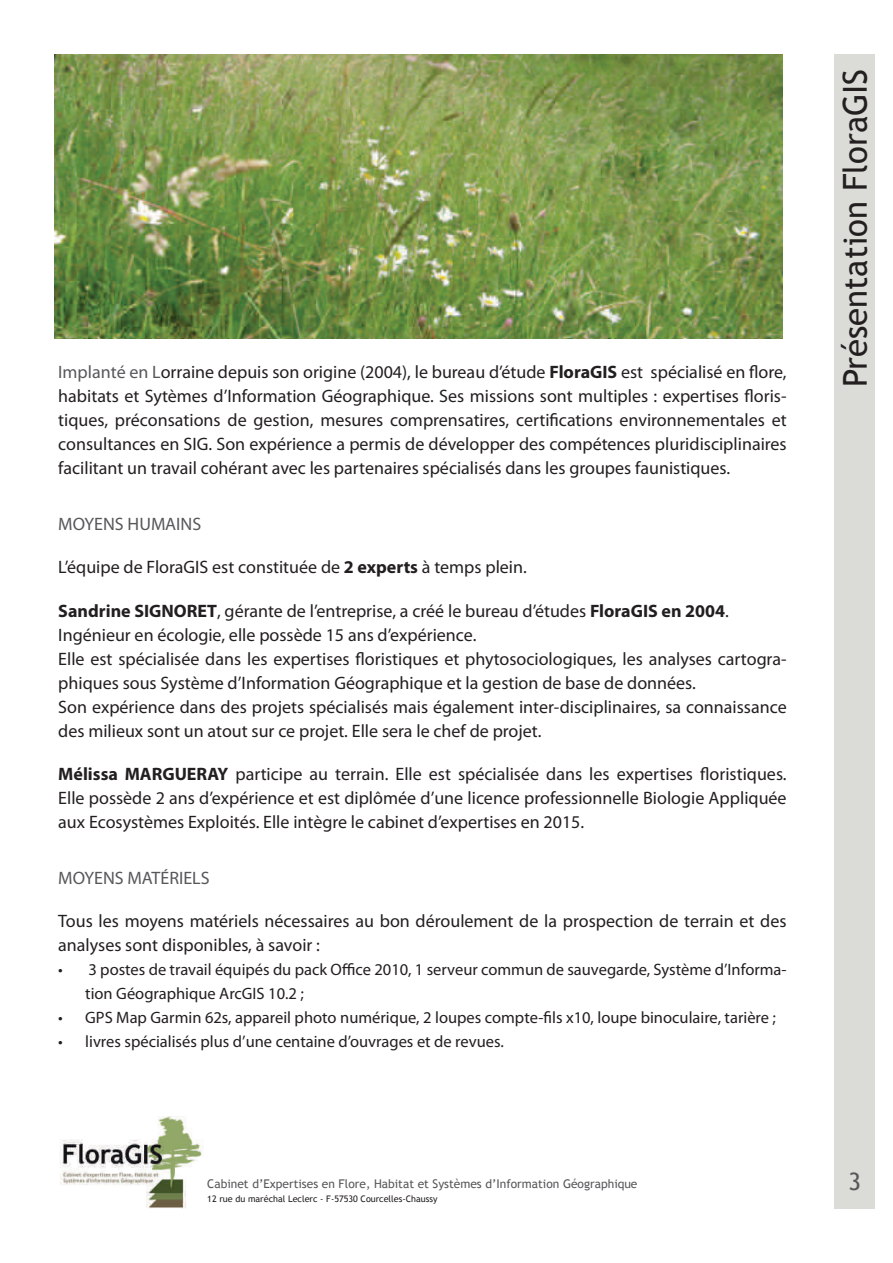
<style>
.page{position:relative;width:893px;height:1263px;background:#fff}
.page>*{position:absolute;margin:0;border:0;box-sizing:border-box;transform-origin:0 0}
.t1{font:33px "Trebuchet MS";color:#231f20}
.t2{font:24px "Trebuchet MS";color:#57585a}
.t3{font:18px/24px "Myriad Pro";color:#231f20;text-align:justify}
.t4{font:18px "Myriad Pro";color:#57585a}
.t5{font:16.5px/24px "Myriad Pro";color:#231f20}
.t6{font:12px "Trebuchet MS";color:#57585a}
.t7{font:9px "Trebuchet MS";color:#231f20}
.s1{color:#57585a}
.s2{font-weight:700}
</style>
<div class="page">
<img style="left:60px;top:1116px;width:144px;height:93px">
<div style="left:834px;top:54px;width:41px;height:1155px;background:#dbdcd7"></div>
<img style="left:54px;top:54px;width:728px;height:285px">
<p class="t3" style="left:58px;top:360px;width:730px"><span class="s1">Implanté en L</span>orraine depuis son origine (2004), le bureau d’étude <span class="s2">FloraGIS</span> est spécialisé en flore, habitats et Sytèmes d’Information Géographique. Ses missions sont multiples : expertises floris&shy;tiques, préconsations de gestion, mesures comprensatires, certifications environnementales et consultances en SIG. Son expérience a permis de développer des compétences pluridisciplinaires facilitant un travail cohérant avec les partenaires spécialisés dans les groupes faunistiques.</p>
<p class="t4" style="left:58px;top:512px;width:145px">MOYENS HUMAINS</p>
<p class="t3" style="left:58px;top:555px;width:470px">L’équipe de FloraGIS est constituée de <span class="s2">2 experts</span> à temps plein.</p>
<p class="t3" style="left:58px;top:598px;width:730px;text-align:left"><span class="s2">Sandrine SIGNORET</span>, gérante de l’entreprise, a créé le bureau d’études <span class="s2">FloraGIS en 2004</span>.<br>Ingénieur en écologie, elle possède 15 ans d’expérience.<br>Elle est spécialisée dans les expertises floristiques et phytosociologiques, les analyses cartogra&shy;phiques sous Système d’Information Géographique et la gestion de base de données.<br>Son expérience dans des projets spécialisés mais également inter-disciplinaires, sa connaissance des milieux sont un atout sur ce projet. Elle sera le chef de projet.</p>
<p class="t3" style="left:58px;top:762px;width:730px"><span class="s2">Mélissa MARGUERAY</span> participe au terrain. Elle est spécialisée dans les expertises floristiques.<br>Elle possède 2 ans d’expérience et est diplômée d’une licence professionnelle Biologie Appliquée aux Ecosystèmes Exploités. Elle intègre le cabinet d’expertises en 2015.</p>
<p class="t4" style="left:58px;top:866px;width:153px">MOYENS MATÉRIELS</p>
<p class="t3" style="left:58px;top:909px;width:730px">Tous les moyens matériels nécessaires au bon déroulement de la prospection de terrain et des analyses sont disponibles, à savoir :</p>
<p class="t5" style="left:85px;top:957px;width:703px">3 postes de travail équipés du pack Office 2010, 1 serveur commun de sauvegarde, Système d’Informa&shy;tion Géographique ArcGIS 10.2 ;<br>GPS Map Garmin 62s, appareil photo numérique, 2 loupes compte-fils x10, loupe binoculaire, tarière ; livres spécialisés plus d’une centaine d’ouvrages et de revues.</p>
<p class="t6" style="left:207px;top:1177px;width:432px">Cabinet d’Expertises en Flore, Habitat et Systèmes d’Information Géographique</p>
<p class="t7" style="left:207px;top:1194px;width:232px">12 rue du maréchal Leclerc - F-57530 Courcelles-Chaussy</p>
<h1 class="t1" style="left:836px;top:387px;width:319px;rotate:-90deg">Présentation FloraGIS</h1>
<h2 class="t2" style="left:849px;top:1167px;width:14px">3</h2>
</div>
